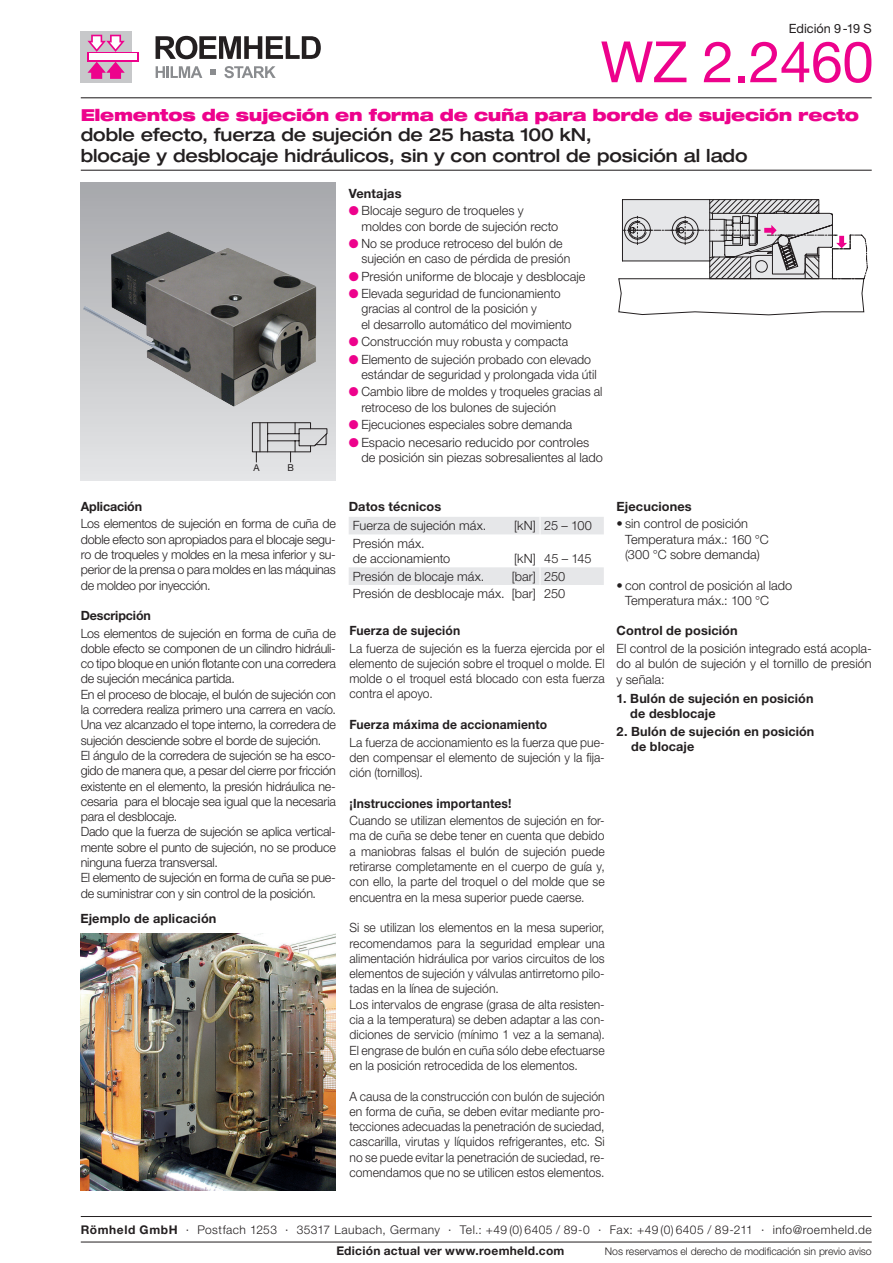
<style>
.page{position:relative;width:893px;height:1263px;background:#fff}
.page>*{position:absolute;margin:0;border:0;box-sizing:border-box;transform-origin:0 0}
.t1{font:57px "Helvetica Neue LT Pro";letter-spacing:-.01em;color:#ed028c}
.t2{font:500 expanded 18px/20.2px "Helvetica Neue LT Pro";letter-spacing:-.005em;color:#231f20;scale:.96 1}
.t3{font:900 expanded 16.5px "Helvetica Neue LT Pro";letter-spacing:-.02em;color:#ed028c}
.t4{font:300 12.75px/15.3px "Helvetica Neue LT Pro";color:#231f20}
.t5{font:300 12.75px/15.3px "Helvetica Neue LT Pro";color:#231f20;text-align:justify;scale:.95 1}
.t6{font:700 12.75px/15.3px "Helvetica Neue LT Pro";letter-spacing:.01em;color:#231f20}
.t7{font:700 12.75px "Helvetica Neue LT Pro";letter-spacing:.01em;color:#231f20;scale:.95 1}
.t8{font:700 12.75px "Helvetica Neue LT Pro";letter-spacing:-.01em;color:#231f20}
.t9{font:12.75px "Helvetica Neue LT Pro";color:#231f20}
.t10{font:300 12px "Helvetica Neue LT Pro";letter-spacing:.035em;color:#231f20}
.t11{font:700 12px "Helvetica Neue LT Pro";letter-spacing:.025em;color:#231f20}
.t12{font:300 10.5px "Helvetica Neue LT Pro";letter-spacing:-.005em;color:#231f20}
.t13{font:9.45px "Helvetica Neue";color:#231f20}
.s1{color:#ed028c}
.s2{font-weight:700}
</style>
<div class="page">
<hr style="left:81px;top:170px;width:791px;height:1px;background:#231f20">
<hr style="left:81px;top:97px;width:791px;height:1px;background:#231f20">
<div style="left:81px;top:183px;width:255px;height:297px;background:linear-gradient(to bottom,#a7a8ac,#e4e5e7)"></div>
<div style="left:81px;top:31px;width:51px;height:52px;background:#c7c8ca"></div>
<svg style="left:87px;top:52px;width:52px;height:9px"></svg>
<div style="left:89px;top:54px;width:48px;height:6px;background:#fff"></div>
<svg style="left:87px;top:35px;width:38px;height:17px"></svg>
<svg style="left:87px;top:62px;width:38px;height:17px"></svg>
<svg style="left:156px;top:36px;width:165px;height:23px"></svg>
<svg style="left:156px;top:66px;width:46px;height:12px"></svg>
<svg style="left:224px;top:66px;width:52px;height:12px"></svg>
<svg style="left:210px;top:69px;width:6px;height:6px"></svg>
<img style="left:83px;top:231px;width:233px;height:175px">
<svg style="left:618px;top:199px;width:250px;height:116px"></svg>
<img style="left:80px;top:933px;width:255px;height:258px">
<svg style="left:252px;top:422px;width:75px;height:40px;background:#c2c3c5"></svg>
<svg style="left:349px;top:517px;width:255px;height:68px"></svg>
<hr style="left:81px;top:1242px;width:791px;height:1px;background:#231f20">
<hr style="left:81px;top:1216px;width:791px;height:1px;background:#231f20">
<p class="t9" style="left:789px;top:20px;width:84px">Edición 9-19 S</p>
<h1 class="t1" style="left:601px;top:27px;width:275px">WZ 2.2460</h1>
<p class="t3" style="left:81px;top:104px;width:780px">Elementos de sujeción en forma de cuña para borde de sujeción recto</p>
<h2 class="t2" style="left:81px;top:124px;width:696px">doble efecto, fuerza de sujeción de 25 hasta 100 kN,<br>blocaje y desblocaje hidráulicos, sin y con control de posición al lado</h2>
<p class="t13" style="left:253px;top:462px;width:8px">A</p>
<p class="t13" style="left:288px;top:462px;width:8px">B</p>
<p class="t8" style="left:81px;top:498px;width:63px">Aplicación</p>
<p class="t4" style="left:81px;top:516px;width:257px;text-align:justify">Los elementos de sujeción en forma de cuña de doble efecto son apropiados para el blocaje segu&shy;ro de troqueles y moldes en la mesa inferior y su&shy;perior de la prensa o para moldes en las máquinas de moldeo por inyección.</p>
<p class="t8" style="left:81px;top:608px;width:72px">Descripción</p>
<p class="t4" style="left:81px;top:625px;width:257px">Los elementos de sujeción en forma de cuña de doble efecto se componen de un cilindro hidráuli&shy;co tipo bloque en unión flotante con una corredera de sujeción mecánica partida.<br>En el proceso de blocaje, el bulón de sujeción con la corredera realiza primero una carrera en vacío.<br>Una vez alcanzado el tope interno, la corredera de sujeción desciende sobre el borde de sujeción.<br>El ángulo de la corredera de sujeción se ha esco&shy;gido de manera que, a pesar del cierre por fricción existente en el elemento, la presión hidráulica ne&shy;cesaria para el blocaje sea igual que la necesaria para el desblocaje.<br>Dado que la fuerza de sujeción se aplica vertical&shy;mente sobre el punto de sujeción, no se produce ninguna fuerza transversal.<br>El elemento de sujeción en forma de cuña se pue&shy;de suministrar con y sin control de la posición.</p>
<p class="t6" style="left:80px;top:911px;width:138px">Ejemplo de aplicación</p>
<p class="t6" style="left:349px;top:185px;width:54px">Ventajas</p>
<p class="t4" style="left:361px;top:203px;width:198px;text-indent:-13px"><span class="s1">●</span> Blocaje seguro de troqueles y moldes con borde de sujeción recto</p>
<p class="t4" style="left:361px;top:236px;width:210px;text-indent:-13px"><span class="s1">●</span> No se produce retroceso del bulón de sujeción en caso de pérdida de presión</p>
<p class="t4" style="left:349px;top:268px;width:238px"><span class="s1">●</span> Presión uniforme de blocaje y desblocaje</p>
<p class="t4" style="left:361px;top:286px;width:212px;text-indent:-13px"><span class="s1">●</span> Elevada seguridad de funcionamiento gracias al control de la posición y<br>el desarrollo automático del movimiento</p>
<p class="t4" style="left:349px;top:334px;width:221px"><span class="s1">●</span> Construcción muy robusta y compacta</p>
<p class="t4" style="left:361px;top:351px;width:237px;text-indent:-13px"><span class="s1">●</span> Elemento de sujeción probado con elevado estándar de seguridad y prolongada vida útil</p>
<p class="t4" style="left:361px;top:384px;width:243px;text-indent:-13px"><span class="s1">●</span> Cambio libre de moldes y troqueles gracias al retroceso de los bulones de sujeción</p>
<p class="t4" style="left:349px;top:417px;width:225px"><span class="s1">●</span> Ejecuciones especiales sobre demanda</p>
<p class="t4" style="left:361px;top:434px;width:243px;text-indent:-13px"><span class="s1">●</span> Espacio necesario reducido por controles de posición sin piezas sobresalientes al lado</p>
<p class="t6" style="left:349px;top:498px;width:94px">Datos técnicos</p>
<p class="t4" style="left:353px;top:518px;width:135px">Fuerza de sujeción máx.</p>
<p class="t4" style="left:514px;top:518px;width:79px">[kN] 25 – 100</p>
<p class="t4" style="left:353px;top:535px;width:99px">Presión máx.<br>de accionamiento</p>
<p class="t4" style="left:514px;top:551px;width:79px">[kN] 45 – 145</p>
<p class="t4" style="left:353px;top:568px;width:133px">Presión de blocaje máx.</p>
<p class="t4" style="left:353px;top:567px;width:214px;line-height:17.5px;text-align:right">[bar] 250<br>Presión de desblocaje máx. [bar] 250</p>
<p class="t7" style="left:350px;top:623px;width:118px">Fuerza de sujeción</p>
<p class="t5" style="left:350px;top:640px;width:270px">La fuerza de sujeción es la fuerza ejercida por el elemento de sujeción sobre el troquel o molde. El molde o el troquel está blocado con esta fuerza contra el apoyo.</p>
<p class="t7" style="left:350px;top:717px;width:210px">Fuerza máxima de accionamiento</p>
<p class="t5" style="left:350px;top:734px;width:270px">La fuerza de accionamiento es la fuerza que pue&shy;den compensar el elemento de sujeción y la fija&shy;ción (tornillos).</p>
<p class="t7" style="left:350px;top:795px;width:172px">¡Instrucciones importantes!</p>
<p class="t5" style="left:350px;top:813px;width:270px">Cuando se utilizan elementos de sujeción en for&shy;ma de cuña se debe tener en cuenta que debido a maniobras falsas el bulón de sujeción puede retirarse completamente en el cuerpo de guía y, con ello, la parte del troquel o del molde que se encuentra en la mesa superior puede caerse.</p>
<p class="t5" style="left:350px;top:920px;width:270px;text-align:left">Si se utilizan los elementos en la mesa superior, recomendamos para la seguridad emplear una alimentación hidráulica por varios circuitos de los elementos de sujeción y válvulas antirretorno pilo&shy;tadas en la línea de sujeción.<br>Los intervalos de engrase (grasa de alta resisten&shy;cia a la temperatura) se deben adaptar a las con&shy;diciones de servicio (mínimo 1 vez a la semana).<br>El engrase de bulón en cuña sólo debe efectuarse en la posición retrocedida de los elementos.</p>
<p class="t5" style="left:350px;top:1088px;width:270px">A causa de la construcción con bulón de sujeción en forma de cuña, se deben evitar mediante pro&shy;tecciones adecuadas la penetración de suciedad, cascarilla, virutas y líquidos refrigerantes, etc. Si no se puede evitar la penetración de suciedad, re&shy;comendamos que no se utilicen estos elementos.</p>
<p class="t6" style="left:617px;top:498px;width:77px">Ejecuciones</p>
<p class="t4" style="left:625px;top:516px;width:145px;text-indent:-9px">• sin control de posición<br>Temperatura máx.: 160 °C (300 °C sobre demanda)</p>
<p class="t4" style="left:625px;top:577px;width:169px;text-indent:-9px">• con control de posición al lado<br>Temperatura máx.: 100 °C</p>
<p class="t6" style="left:617px;top:623px;width:123px">Control de posición</p>
<p class="t4" style="left:617px;top:640px;width:257px;text-align:justify">El control de la posición integrado está acopla&shy;do al bulón de sujeción y el tornillo de presión y señala:</p>
<p class="t6" style="left:630px;top:691px;width:185px;text-indent:-14px">1. Bulón de sujeción en posición de desblocaje</p>
<p class="t6" style="left:631px;top:723px;width:185px;text-indent:-15px">2. Bulón de sujeción en posición de blocaje</p>
<p class="t10" style="left:81px;top:1222px;width:792px"><span class="s2">Römheld GmbH</span> · Postfach 1253 · 35317 Laubach, Germany · Tel.: +49 (0) 6405 / 89-0 · Fax: +49 (0) 6405 / 89-211 · info@roemheld.de</p>
<p class="t11" style="left:336px;top:1243px;width:230px">Edición actual ver www.roemheld.com</p>
<p class="t12" style="left:605px;top:1244px;width:268px">Nos reservamos el derecho de modificación sin previo aviso</p>
</div>
